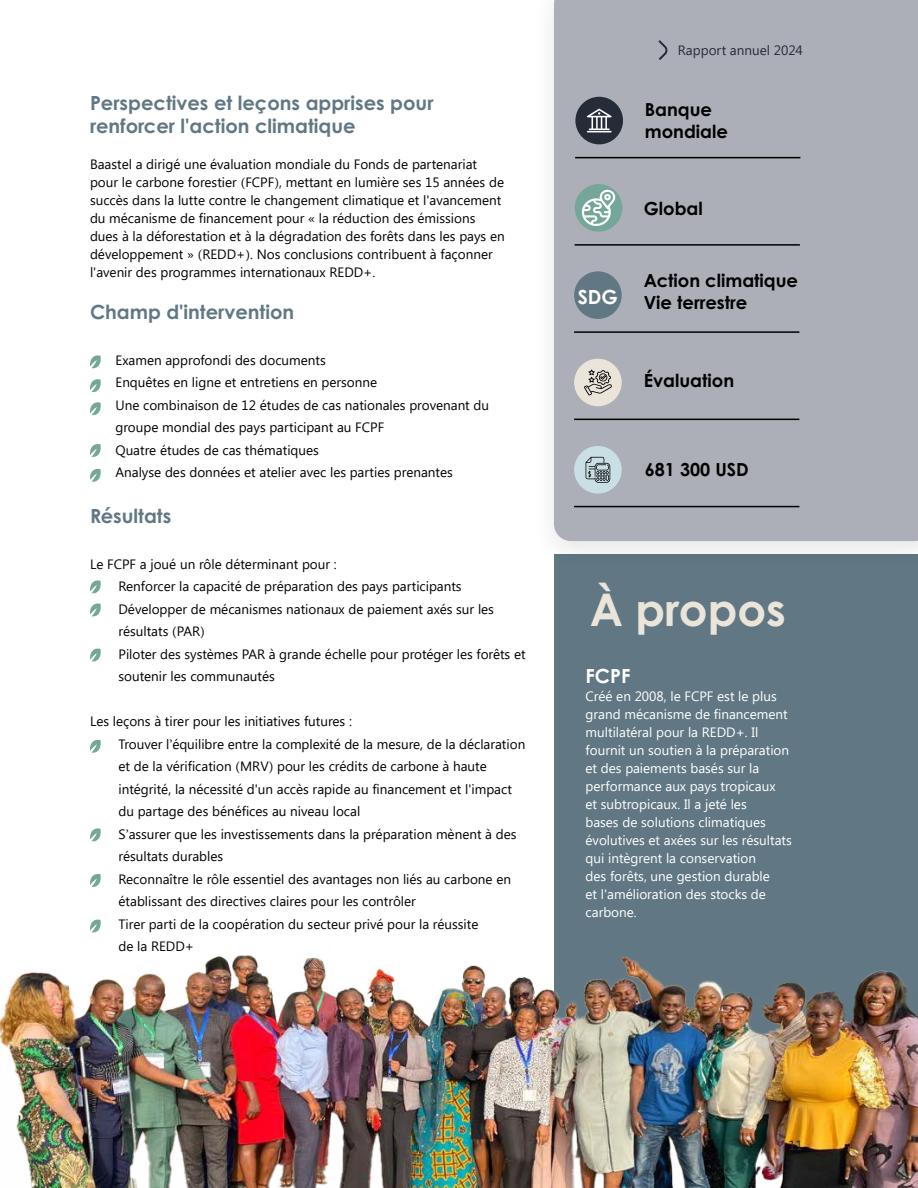
<style>
.page{position:relative;width:918px;height:1188px;background:#fff}
.page>*{position:absolute;margin:0;border:0;box-sizing:border-box;transform-origin:0 0}
.t1{font:700 45px "Century Gothic Pro";color:#ebe4d9}
.t2{font:700 19.5px/23.4px "Century Gothic Pro";color:#617884}
.t3{font:700 19.5px "Century Gothic Pro";color:#fff}
.t4{font:700 18px/21.6px "Century Gothic Pro";color:#000}
.t5{font:13.5px/22.5px "Segoe UI";color:#000}
.t6{font:13.5px/18px "Segoe UI";color:#fff}
.t7{font:13.5px "Segoe UI";color:#262b38}
.s1{font-family:"Minion Pro"}
</style>
<div class="page">
<div style="left:554px;top:554px;width:364px;height:510px;background:#617884"></div>
<div style="left:530px;top:0;width:388px;height:573px;background:#000;opacity:.1"></div>
<div style="left:554px;top:0;width:364px;height:541px;background:#acafb7"></div>
<div style="left:575px;top:97px;width:48px;height:47px;background:#262b38;border-radius:50%"></div>
<hr style="left:575px;top:157px;width:225px;height:1px;background:#000">
<div style="left:575px;top:184px;width:47px;height:48px;background:#74a699;border-radius:50%"></div>
<hr style="left:575px;top:244px;width:225px;height:2px;background:#000">
<div style="left:574px;top:271px;width:48px;height:48px;background:#617884;border-radius:50%"></div>
<hr style="left:574px;top:331px;width:225px;height:2px;background:#000">
<div style="left:574px;top:359px;width:48px;height:47px;background:#ebe4d9;border-radius:50%"></div>
<hr style="left:574px;top:419px;width:225px;height:1px;background:#000">
<div style="left:574px;top:446px;width:48px;height:48px;background:#cadfe4;border-radius:50%"></div>
<hr style="left:574px;top:506px;width:225px;height:1px;background:#000">
<svg style="left:587px;top:109px;width:25px;height:23px"></svg>
<svg style="left:586px;top:457px;width:24px;height:26px"></svg>
<svg style="left:584px;top:369px;width:28px;height:26px"></svg>
<svg style="left:580px;top:190px;width:37px;height:36px"></svg>
<svg style="left:90px;top:355px;width:11px;height:14px"></svg>
<svg style="left:90px;top:379px;width:11px;height:14px"></svg>
<svg style="left:90px;top:402px;width:11px;height:14px"></svg>
<svg style="left:90px;top:444px;width:11px;height:13px"></svg>
<svg style="left:90px;top:468px;width:11px;height:14px"></svg>
<svg style="left:90px;top:580px;width:11px;height:14px"></svg>
<svg style="left:90px;top:603px;width:11px;height:14px"></svg>
<svg style="left:90px;top:648px;width:11px;height:14px"></svg>
<svg style="left:90px;top:739px;width:11px;height:14px"></svg>
<svg style="left:90px;top:828px;width:11px;height:14px"></svg>
<svg style="left:90px;top:874px;width:11px;height:13px"></svg>
<svg style="left:93px;top:919px;width:8px;height:2px"></svg>
<img style="left:0;top:921px;width:918px;height:267px">
<svg style="left:658px;top:40px;width:10px;height:20px"></svg>
<h2 class="t2" style="left:90px;top:91px;width:345px">Perspectives et leçons apprises pour renforcer l'action climatique</h2>
<p class="t5" style="left:90px;top:156px;width:416px;line-height:18px">Baastel a dirigé une évaluation mondiale du Fonds de partenariat pour le carbone forestier <span class="s1">(</span>FCPF<span class="s1">)</span>, mettant en lumière ses 15 années de succès dans la lutte contre le changement climatique et l'avancement du mécanisme de financement pour « la réduction des émissions dues à la déforestation et à la dégradation des forêts dans les pays en développement » <span class="s1">(</span>REDD+<span class="s1">)</span>. Nos conclusions contribuent à façonner l'avenir des programmes internationaux REDD+.</p>
<h2 class="t2" style="left:90px;top:300px;width:206px">Champ d'intervention</h2>
<p class="t5" style="left:116px;top:349px;width:375px">Examen approfondi des documents<br>Enquêtes en ligne et entretiens en personne<br>Une combinaison de 12 études de cas nationales provenant du groupe mondial des pays participant au FCPF<br>Quatre études de cas thématiques<br>Analyse des données et atelier avec les parties prenantes</p>
<h2 class="t2" style="left:90px;top:504px;width:83px">Résultats</h2>
<p class="t5" style="left:118px;top:553px;width:409px;text-indent:-28px">Le FCPF a joué un rôle déterminant pour :<br>Renforcer la capacité de préparation des pays participants Développer de mécanismes nationaux de paiement axés sur les résultats <span class="s1">(</span>PAR<span class="s1">)<br></span>Piloter des systèmes PAR à grande échelle pour protéger les forêts et soutenir les communautés</p>
<p class="t5" style="left:118px;top:710px;width:408px;text-indent:-28px">Les leçons à tirer pour les initiatives futures :<br>Trouver l<span class="s1">’</span>équilibre entre la complexité de la mesure, de la déclaration et de la vérification <span class="s1">(</span>MRV<span class="s1">)</span> pour les crédits de carbone à haute intégrité, la nécessité d'un accès rapide au financement et l'impact du partage des bénéfices au niveau local<br>S<span class="s1">’</span>assurer que les investissements dans la préparation mènent à des résultats durables<br>Reconnaître le rôle essentiel des avantages non liés au carbone en établissant des directives claires pour les contrôler<br>Tirer parti de la coopération du secteur privé pour la réussite<br>de la REDD+</p>
<p class="t7" style="left:678px;top:42px;width:127px">Rapport annuel 2024</p>
<h3 class="t4" style="left:645px;top:99px;width:85px">Banque mondiale</h3>
<h2 class="t3" style="left:578px;top:284px;width:42px">SDG</h2>
<h3 class="t4" style="left:644px;top:197px;width:61px">Global</h3>
<h3 class="t4" style="left:644px;top:270px;width:156px">Action climatique<br>Vie terrestre</h3>
<h3 class="t4" style="left:644px;top:369px;width:92px">Évaluation</h3>
<h3 class="t4" style="left:645px;top:459px;width:106px">681 300 USD</h3>
<h1 class="t1" style="left:590px;top:582px;width:198px">À propos</h1>
<h2 class="t3" style="left:586px;top:664px;width:46px">FCPF</h2>
<p class="t6" style="left:586px;top:688px;width:208px">Créé en 2008, le FCPF est le plus grand mécanisme de financement multilatéral pour la REDD+. Il fournit un soutien à la préparation et des paiements basés sur la performance aux pays tropicaux<br>et subtropicaux. Il a jeté les<br>bases de solutions climatiques évolutives et axées sur les résultats qui intègrent la conservation<br>des forêts, une gestion durable<br>et l'amélioration des stocks de carbone.</p>
<p class="t7" style="left:788px;top:1137px;width:16px">11</p>
</div>
